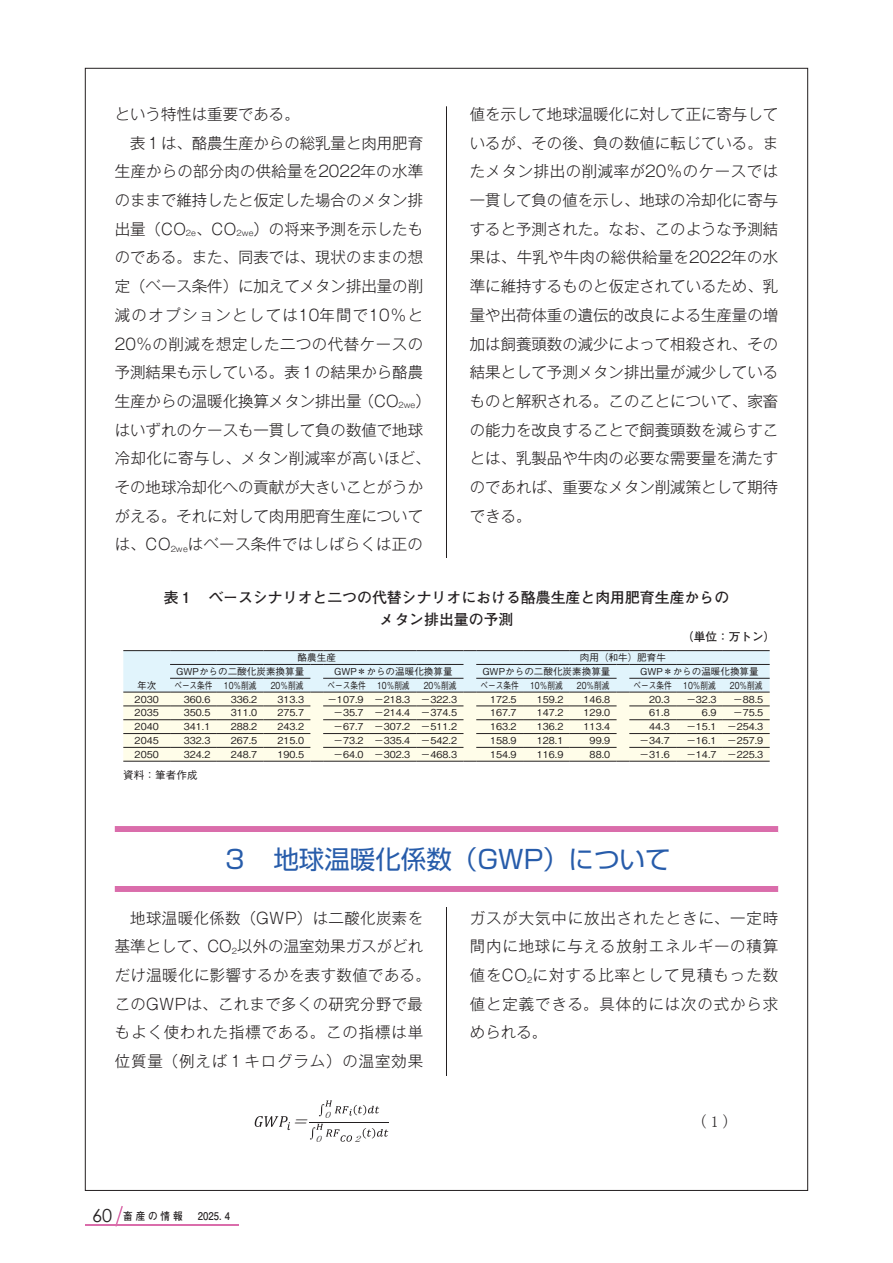
<style>
.page{position:relative;width:893px;height:1263px;background:#fff}
.page>*{position:absolute;margin:0;border:0;box-sizing:border-box;transform-origin:0 0}
.段抜き見出し{font:25.5px "Shin Go Pr 5";color:#275caa}
.t1{font:15.75px "MS Mincho";color:#231f20}
.t2{font:italic 15.75px "MS Mincho";color:#231f20}
.本文{font:300 15.45px/28.7px "Gothic MB101 Pr 5";color:#231f20;text-align:justify}
.本文-2{font:300 15.45px/28.7px "Gothic MB101 Pr 5";letter-spacing:.025em;color:#231f20;text-align:center}
.図表キャプション{font:700 14.85px "Futo Go B101 Pr 5";color:#231f20}
.図表キャプション-2{font:700 11.7px "Futo Go B101 Pr 5";color:#231f20}
.t3{font:700 10.65px "Futo Go B101 Pro";letter-spacing:.3em;color:#231f20;scale:.9 1}
.資料_注{font:500 10.65px "Gothic BBB Pr 5";color:#231f20}
.表中ゴ12Q{font:500 9.6px "Gothic BBB Pro";color:#231f20}
.表中ゴ12Q-2{font:500 9.6px "Gothic BBB Pro";color:#231f20;scale:.8 1}
.t4{font:italic 9px "MS Mincho";color:#231f20}
.s1{font-family:"Century Gothic";font-weight:400;font-size:18px}
</style>
<div class="page">
<hr style="left:446px;top:106px;width:1px;height:1046px;background:#231f20">
<svg style="left:85px;top:1225px;width:153px;height:1px"></svg>
<svg style="left:114px;top:1206px;width:10px;height:21px"></svg>
<div style="left:100px;top:558px;width:693px;height:258px;background:#fff"></div>
<svg style="left:115px;top:826px;width:663px;height:66px;background:#dd79b1"></svg>
<div style="left:115px;top:832px;width:663px;height:53px;background:#fff"></div>
<div style="left:115px;top:1076px;width:663px;height:83px;background:#fff"></div>
<svg style="left:255px;top:1116px;width:35px;height:14px"></svg>
<svg style="left:319px;top:1100px;width:60px;height:16px"></svg>
<svg style="left:363px;top:1128px;width:25px;height:10px"></svg>
<svg style="left:310px;top:1124px;width:42px;height:17px"></svg>
<hr style="left:309px;top:1122px;width:80px;height:1px;background:#231f20">
<svg style="left:123px;top:650px;width:647px;height:112px;background:#e3e8e0"></svg>
<p class="本文" style="left:115px;top:98px;width:186px">という特性は重要である。</p>
<p class="本文" style="left:115px;top:127px;width:317px;text-align:center">表１は、酪農生産からの総乳量と肉用肥育<br>生産からの部分肉の供給量を2022年の水準のままで維持したと仮定した場合のメタン排出量（CO<sub>2e</sub>、CO<sub>2we</sub>）の将来予測を示したものである。また、同表では、現状のままの想定（ベース条件）に加えてメタン排出量の削減のオプションとしては10年間で10％と<br>20％の削減を想定した二つの代替ケースの予測結果も示している。表１の結果から酪農生産からの温暖化換算メタン排出量（CO<sub>2we</sub>）はいずれのケースも一貫して負の数値で地球冷却化に寄与し、メタン削減率が高いほど、その地球冷却化への貢献が大きいことがうかがえる。それに対して肉用肥育生産については、CO<sub>2we</sub>はベース条件ではしばらくは正の</p>
<p class="本文" style="left:470px;top:98px;width:310px">値を示して地球温暖化に対して正に寄与しているが、その後、負の数値に転じている。またメタン排出の削減率が20％のケースでは一貫して負の値を示し、地球の冷却化に寄与すると予測された。なお、このような予測結果は、牛乳や牛肉の総供給量を2022年の水準に維持するものと仮定されているため、乳量や出荷体重の遺伝的改良による生産量の増加は飼養頭数の減少によって相殺され、その結果として予測メタン排出量が減少しているものと解釈される。このことについて、家畜の能力を改良することで飼養頭数を減らすことは、乳製品や牛肉の必要な需要量を満たすのであれば、重要なメタン削減策として期待できる。</p>
<p class="図表キャプション" style="left:164px;top:586px;width:567px">表１　ベースシナリオと二つの代替シナリオにおける酪農生産と肉用肥育生産からの</p>
<p class="図表キャプション" style="left:379px;top:607px;width:135px">メタン排出量の予測</p>
<p class="表中ゴ12Q" style="left:298px;top:650px;width:40px">酪農生産</p>
<p class="表中ゴ12Q" style="left:580px;top:650px;width:88px">肉用（和牛）肥育牛</p>
<p class="表中ゴ12Q" style="left:176px;top:664px;width:130px">GWPからの二酸化炭素換算量</p>
<p class="表中ゴ12Q" style="left:334px;top:664px;width:120px">GWP＊からの温暖化換算量</p>
<p class="表中ゴ12Q" style="left:482px;top:664px;width:130px">GWPからの二酸化炭素換算量</p>
<p class="表中ゴ12Q" style="left:640px;top:664px;width:120px">GWP＊からの温暖化換算量</p>
<p class="図表キャプション-2" style="left:682px;top:628px;width:95px">（単位：万トン）</p>
<p class="表中ゴ12Q" style="left:137px;top:677px;width:21px">年次</p>
<p class="表中ゴ12Q-2" style="left:174px;top:677px;width:49px">べース条件</p>
<p class="表中ゴ12Q-2" style="left:224px;top:677px;width:42px">10％削減</p>
<p class="表中ゴ12Q-2" style="left:271px;top:677px;width:42px">20％削減</p>
<p class="表中ゴ12Q-2" style="left:327px;top:677px;width:49px">べース条件</p>
<p class="表中ゴ12Q-2" style="left:377px;top:677px;width:42px">10％削減</p>
<p class="表中ゴ12Q-2" style="left:424px;top:677px;width:42px">20％削減</p>
<p class="表中ゴ12Q-2" style="left:480px;top:677px;width:49px">べース条件</p>
<p class="表中ゴ12Q-2" style="left:530px;top:677px;width:42px">10％削減</p>
<p class="表中ゴ12Q-2" style="left:577px;top:677px;width:42px">20％削減</p>
<p class="表中ゴ12Q-2" style="left:634px;top:677px;width:49px">べース条件</p>
<p class="表中ゴ12Q-2" style="left:683px;top:677px;width:42px">10％削減</p>
<p class="表中ゴ12Q-2" style="left:730px;top:677px;width:42px">20％削減</p>
<p class="表中ゴ12Q" style="left:135px;top:691px;width:26px">2030</p>
<p class="表中ゴ12Q" style="left:184px;top:691px;width:28px">360.6</p>
<p class="表中ゴ12Q" style="left:231px;top:691px;width:28px">336.2</p>
<p class="表中ゴ12Q" style="left:277px;top:691px;width:28px">313.3</p>
<p class="表中ゴ12Q" style="left:327px;top:691px;width:38px">−107.9</p>
<p class="表中ゴ12Q" style="left:374px;top:691px;width:38px">−218.3</p>
<p class="表中ゴ12Q" style="left:421px;top:691px;width:38px">−322.3</p>
<p class="表中ゴ12Q" style="left:490px;top:691px;width:28px">172.5</p>
<p class="表中ゴ12Q" style="left:537px;top:691px;width:28px">159.2</p>
<p class="表中ゴ12Q" style="left:584px;top:691px;width:28px">146.8</p>
<p class="表中ゴ12Q" style="left:649px;top:691px;width:22px">20.3</p>
<p class="表中ゴ12Q" style="left:686px;top:691px;width:32px">−32.3</p>
<p class="表中ゴ12Q" style="left:733px;top:691px;width:32px">−88.5</p>
<p class="表中ゴ12Q" style="left:135px;top:705px;width:26px">2035</p>
<p class="表中ゴ12Q" style="left:184px;top:705px;width:28px">350.5</p>
<p class="表中ゴ12Q" style="left:231px;top:705px;width:28px">311.0</p>
<p class="表中ゴ12Q" style="left:277px;top:705px;width:28px">275.7</p>
<p class="表中ゴ12Q" style="left:333px;top:705px;width:32px">−35.7</p>
<p class="表中ゴ12Q" style="left:374px;top:705px;width:38px">−214.4</p>
<p class="表中ゴ12Q" style="left:421px;top:705px;width:38px">−374.5</p>
<p class="表中ゴ12Q" style="left:490px;top:705px;width:28px">167.7</p>
<p class="表中ゴ12Q" style="left:537px;top:705px;width:28px">147.2</p>
<p class="表中ゴ12Q" style="left:584px;top:705px;width:28px">129.0</p>
<p class="表中ゴ12Q" style="left:649px;top:705px;width:22px">61.8</p>
<p class="表中ゴ12Q" style="left:702px;top:705px;width:16px">6.9</p>
<p class="表中ゴ12Q" style="left:733px;top:705px;width:32px">−75.5</p>
<p class="表中ゴ12Q" style="left:135px;top:719px;width:26px">2040</p>
<p class="表中ゴ12Q" style="left:184px;top:719px;width:28px">341.1</p>
<p class="表中ゴ12Q" style="left:231px;top:719px;width:28px">288.2</p>
<p class="表中ゴ12Q" style="left:277px;top:719px;width:28px">243.2</p>
<p class="表中ゴ12Q" style="left:333px;top:719px;width:32px">−67.7</p>
<p class="表中ゴ12Q" style="left:374px;top:719px;width:38px">−307.2</p>
<p class="表中ゴ12Q" style="left:421px;top:719px;width:38px">−511.2</p>
<p class="表中ゴ12Q" style="left:490px;top:719px;width:28px">163.2</p>
<p class="表中ゴ12Q" style="left:537px;top:719px;width:28px">136.2</p>
<p class="表中ゴ12Q" style="left:584px;top:719px;width:28px">113.4</p>
<p class="表中ゴ12Q" style="left:649px;top:719px;width:22px">44.3</p>
<p class="表中ゴ12Q" style="left:686px;top:719px;width:32px">−15.1</p>
<p class="表中ゴ12Q" style="left:727px;top:719px;width:38px">−254.3</p>
<p class="表中ゴ12Q" style="left:135px;top:733px;width:26px">2045</p>
<p class="表中ゴ12Q" style="left:184px;top:733px;width:28px">332.3</p>
<p class="表中ゴ12Q" style="left:231px;top:733px;width:28px">267.5</p>
<p class="表中ゴ12Q" style="left:277px;top:733px;width:28px">215.0</p>
<p class="表中ゴ12Q" style="left:333px;top:733px;width:32px">−73.2</p>
<p class="表中ゴ12Q" style="left:374px;top:733px;width:38px">−335.4</p>
<p class="表中ゴ12Q" style="left:421px;top:733px;width:38px">−542.2</p>
<p class="表中ゴ12Q" style="left:490px;top:733px;width:28px">158.9</p>
<p class="表中ゴ12Q" style="left:537px;top:733px;width:28px">128.1</p>
<p class="表中ゴ12Q" style="left:590px;top:733px;width:22px">99.9</p>
<p class="表中ゴ12Q" style="left:640px;top:733px;width:32px">−34.7</p>
<p class="表中ゴ12Q" style="left:686px;top:733px;width:32px">−16.1</p>
<p class="表中ゴ12Q" style="left:727px;top:733px;width:38px">−257.9</p>
<p class="表中ゴ12Q" style="left:135px;top:747px;width:26px">2050</p>
<p class="表中ゴ12Q" style="left:184px;top:747px;width:28px">324.2</p>
<p class="表中ゴ12Q" style="left:231px;top:747px;width:28px">248.7</p>
<p class="表中ゴ12Q" style="left:277px;top:747px;width:28px">190.5</p>
<p class="表中ゴ12Q" style="left:333px;top:747px;width:32px">−64.0</p>
<p class="表中ゴ12Q" style="left:374px;top:747px;width:38px">−302.3</p>
<p class="表中ゴ12Q" style="left:421px;top:747px;width:38px">−468.3</p>
<p class="表中ゴ12Q" style="left:490px;top:747px;width:28px">154.9</p>
<p class="表中ゴ12Q" style="left:537px;top:747px;width:28px">116.9</p>
<p class="表中ゴ12Q" style="left:590px;top:747px;width:22px">88.0</p>
<p class="表中ゴ12Q" style="left:640px;top:747px;width:32px">−31.6</p>
<p class="表中ゴ12Q" style="left:686px;top:747px;width:32px">−14.7</p>
<p class="表中ゴ12Q" style="left:727px;top:747px;width:38px">−225.3</p>
<p class="資料_注" style="left:123px;top:766px;width:76px">資料：筆者作成</p>
<p class="段抜き見出し" style="left:222px;top:838px;width:450px">３　地球温暖化係数（GWP）について</p>
<p class="本文-2" style="left:115px;top:902px;width:317px">地球温暖化係数（GWP）は二酸化炭素を<br>基準として、CO<sub>2</sub>以外の温室効果ガスがどれだけ温暖化に影響するかを表す数値である。このGWPは、これまで多くの研究分野で最もよく使われた指標である。この指標は単位質量（例えば１キログラム）の温室効果</p>
<p class="本文" style="left:470px;top:902px;width:310px">ガスが大気中に放出されたときに、一定時間内に地球に与える放射エネルギーの積算値をCO<sub>2</sub>に対する比率として見積もった数値と定義できる。具体的には次の式から求められる。</p>
<p class="t3" style="left:92px;top:1208px;width:102px"><span class="s1">60</span> 畜産の情報</p>
<p class="t3" style="left:198px;top:1208px;width:37px">2025. 4</p>
<p class="t2" style="left:292px;top:1113px;width:23px">＝</p>
<p class="t4" style="left:323px;top:1110px;width:14px">０</p>
<p class="t4" style="left:314px;top:1134px;width:14px">０</p>
<p class="t4" style="left:353px;top:1134px;width:14px">２</p>
<p class="t1" style="left:691px;top:1113px;width:49px">（1）</p>
</div>
